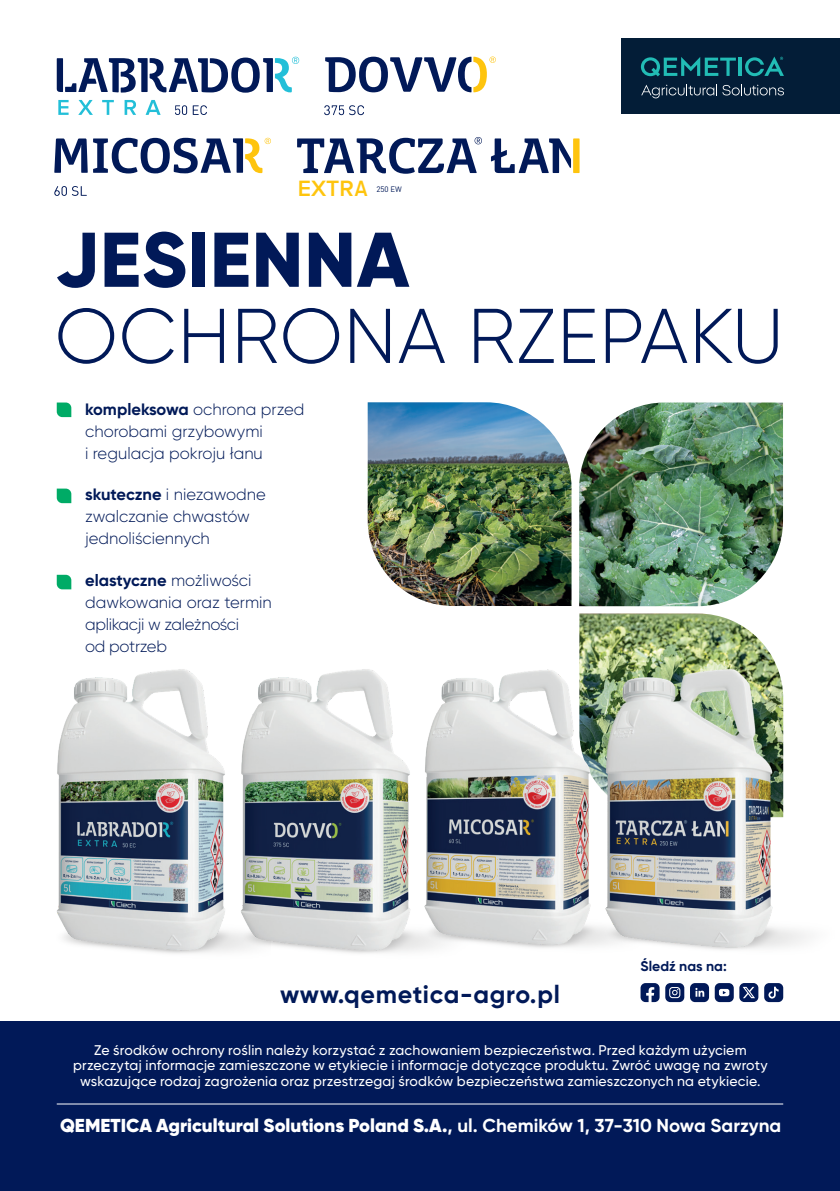
<style>
.page{position:relative;width:840px;height:1191px;background:#fff}
.page>*{position:absolute;margin:0;border:0;box-sizing:border-box;transform-origin:0 0}
.t1{font:300 77.2px/76.2px "Gilroy";letter-spacing:.01em;color:#011958}
.t2{font:700 25px "Gilroy";letter-spacing:.03em;color:#011958}
.t3{font:600 23px "Proxima Nova";color:#fec40e}
.t4{font:900 18.8px "Gilroy";color:#fff}
.t5{font:300 16.4px/22px "Gilroy";color:#011958}
.t6{font:300 16.4px/22px "Gilroy";letter-spacing:-.02em;color:#011958}
.t7{font:500 14px/15.6px "Gilroy";letter-spacing:.01em;color:#fff;text-align:center}
.t8{font:700 14px "Gilroy";color:#011958}
.t9{font:7.8px "DIN Round Pro";color:#011958}
.s1{font-weight:800}
.s2{font-weight:700}
</style>
<div class="page">
<img style="left:579px;top:402px;width:203px;height:204px">
<img style="left:579px;top:613px;width:190px;height:40px">
<img style="left:367px;top:402px;width:204px;height:204px">
<svg style="left:54px;top:186px;width:6px;height:10px"></svg>
<svg style="left:61px;top:186px;width:6px;height:10px"></svg>
<svg style="left:72px;top:186px;width:15px;height:10px"></svg>
<svg style="left:54px;top:138px;width:217px;height:35px"></svg>
<svg style="left:57px;top:57px;width:242px;height:36px"></svg>
<svg style="left:58px;top:100px;width:11px;height:15px"></svg>
<svg style="left:78px;top:100px;width:15px;height:15px"></svg>
<svg style="left:102px;top:100px;width:12px;height:15px"></svg>
<svg style="left:124px;top:100px;width:12px;height:15px"></svg>
<svg style="left:145px;top:100px;width:15px;height:15px"></svg>
<svg style="left:175px;top:105px;width:11px;height:10px"></svg>
<svg style="left:193px;top:105px;width:14px;height:10px"></svg>
<svg style="left:324px;top:105px;width:40px;height:10px"></svg>
<svg style="left:325px;top:57px;width:170px;height:35px"></svg>
<svg style="left:297px;top:137px;width:184px;height:37px"></svg>
<svg style="left:490px;top:138px;width:80px;height:35px"></svg>
<svg style="left:572px;top:138px;width:7px;height:35px"></svg>
<div style="left:0;top:1022px;width:839px;height:169px;background:#011958"></div>
<hr style="left:57px;top:1103px;width:725px;height:1px;background:#fff">
<svg style="left:640px;top:983px;width:19px;height:19px"></svg>
<svg style="left:714px;top:983px;width:19px;height:19px"></svg>
<svg style="left:665px;top:983px;width:43px;height:19px"></svg>
<svg style="left:739px;top:983px;width:43px;height:19px"></svg>
<img style="left:56px;top:669px;width:159px;height:285px">
<img style="left:215px;top:758px;width:13px;height:194px">
<img style="left:228px;top:669px;width:179px;height:285px">
<img style="left:407px;top:767px;width:5px;height:185px">
<img style="left:412px;top:653px;width:180px;height:298px">
<img style="left:585px;top:664px;width:224px;height:287px">
<img style="left:592px;top:652px;width:191px;height:299px">
<div style="left:621px;top:38px;width:218px;height:76px;background:#031d37"></div>
<svg style="left:640px;top:57px;width:95px;height:19px"></svg>
<hr style="left:738px;top:58px;width:3px;height:18px;background:#22bcb5">
<svg style="left:745px;top:57px;width:38px;height:19px"></svg>
<svg style="left:641px;top:84px;width:142px;height:14px"></svg>
<svg style="left:57px;top:402px;width:14px;height:15px"></svg>
<svg style="left:57px;top:488px;width:14px;height:15px"></svg>
<svg style="left:57px;top:575px;width:14px;height:14px"></svg>
<h3 class="t3" style="left:298px;top:175px;width:58px">EXTR</h3>
<p class="t9" style="left:376px;top:183px;width:27px">250 EW</p>
<p class="t1" style="left:55px;top:221px;width:730px"><span class="s1">JESIENNA<br></span>OCHRONA RZEPAKU</p>
<p class="t5" style="left:85px;top:398px;width:221px"><span class="s2">kompleksowa</span> ochrona przed chorobami grzybowymi<br>i regulacja pokroju łanu</p>
<p class="t5" style="left:85px;top:483px;width:182px"><span class="s2">skuteczne</span> i niezawodne zwalczanie chwastów jednoliściennych</p>
<p class="t6" style="left:85px;top:569px;width:188px"><span class="s2">elastyczne</span> możliwości dawkowania oraz termin aplikacji w zależności<br>od potrzeb</p>
<p class="t2" style="left:280px;top:978px;width:281px">www.qemetica-agro.pl</p>
<p class="t8" style="left:640px;top:957px;width:88px">Śledź nas na:</p>
<p class="t7" style="left:73px;top:1042px;width:695px">Ze środków ochrony roślin należy korzystać z zachowaniem bezpieczeństwa. Przed każdym użyciem przeczytaj informacje zamieszczone w etykiecie i informacje dotyczące produktu. Zwróć uwagę na zwroty wskazujące rodzaj zagrożenia oraz przestrzegaj środków bezpieczeństwa zamieszczonych na etykiecie.</p>
<p class="t4" style="left:60px;top:1113px;width:722px">QEMETICA Agricultural Solutions Poland S.A.<span class="s2">, ul. Chemików 1, 37-310 Nowa Sarzyna</span></p>
</div>
